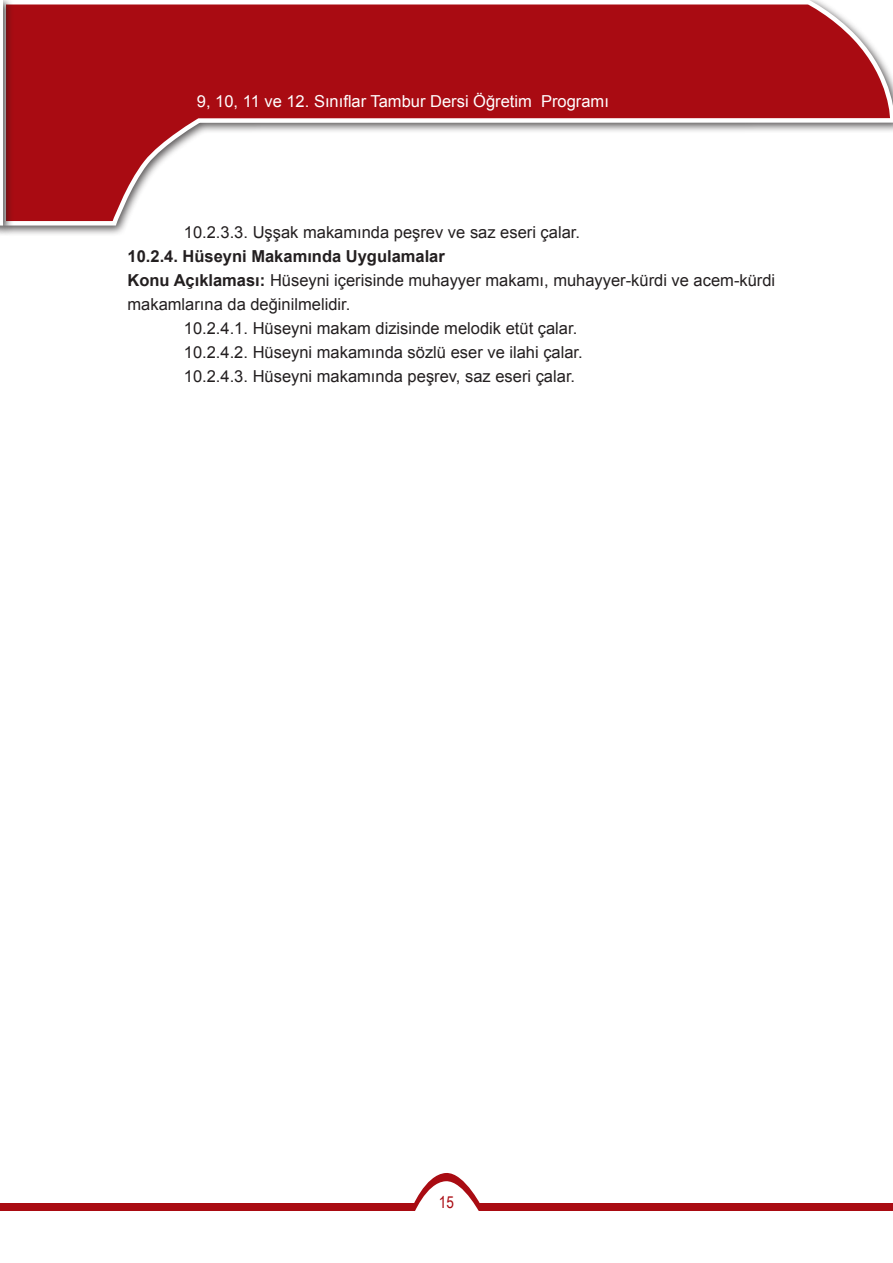
<style>
.page{position:relative;width:893px;height:1263px;background:#fff}
.page>*{position:absolute;margin:0;border:0;box-sizing:border-box;transform-origin:0 0}
.SAYI_GİRİNTİ{font:16.5px "Arial";color:#231f20}
.ana_metin{font:16.5px "Arial";color:#231f20}
.t1{font:16.5px "Arial";color:#fff}
.ana_metin_bold{font:700 16.5px "Arial";color:#231f20}
.t2{font:16.5px "Arial Narrow";color:#a90b12}
.s1{font-weight:700}
</style>
<div class="page">
<div style="left:0;top:0;width:893px;height:237px;background:#231f20;opacity:.75"></div>
<svg style="left:14px;top:0;width:879px;height:228px"></svg>
<div style="left:480px;top:1203px;width:413px;height:8px;background:#a90b12"></div>
<div style="left:1px;top:1203px;width:414px;height:8px;background:#a90b12"></div>
<svg style="left:414px;top:1173px;width:66px;height:38px"></svg>
<div style="left:0;top:0;width:14px;height:237px;background:#231f20;opacity:.75"></div>
<svg style="left:0;top:0;width:5px;height:228px"></svg>
<p class="t1" style="left:197px;top:91px;width:414px">9, 10, 11 ve 12. Sınıflar Tambur Dersi Öğretim Programı</p>
<p class="SAYI_GİRİNTİ" style="left:184px;top:221px;width:398px">10.2.3.3. Uşşak makamında peşrev ve saz eseri çalar.</p>
<p class="ana_metin_bold" style="left:128px;top:245px;width:319px">10.2.4. Hüseyni Makamında Uygulamalar</p>
<p class="ana_metin" style="left:128px;top:269px;width:649px"><span class="s1">Konu Açıklaması:</span> Hüseyni içerisinde muhayyer makamı, muhayyer-kürdi ve acem-kürdi</p>
<p class="ana_metin" style="left:128px;top:293px;width:224px">makamlarına da değinilmelidir.</p>
<p class="SAYI_GİRİNTİ" style="left:184px;top:317px;width:395px">10.2.4.1. Hüseyni makam dizisinde melodik etüt çalar.</p>
<p class="SAYI_GİRİNTİ" style="left:184px;top:341px;width:400px">10.2.4.2. Hüseyni makamında sözlü eser ve ilahi çalar.</p>
<p class="SAYI_GİRİNTİ" style="left:184px;top:365px;width:393px">10.2.4.3. Hüseyni makamında peşrev, saz eseri çalar.</p>
<p class="t2" style="left:439px;top:1190px;width:17px">15</p>
</div>
